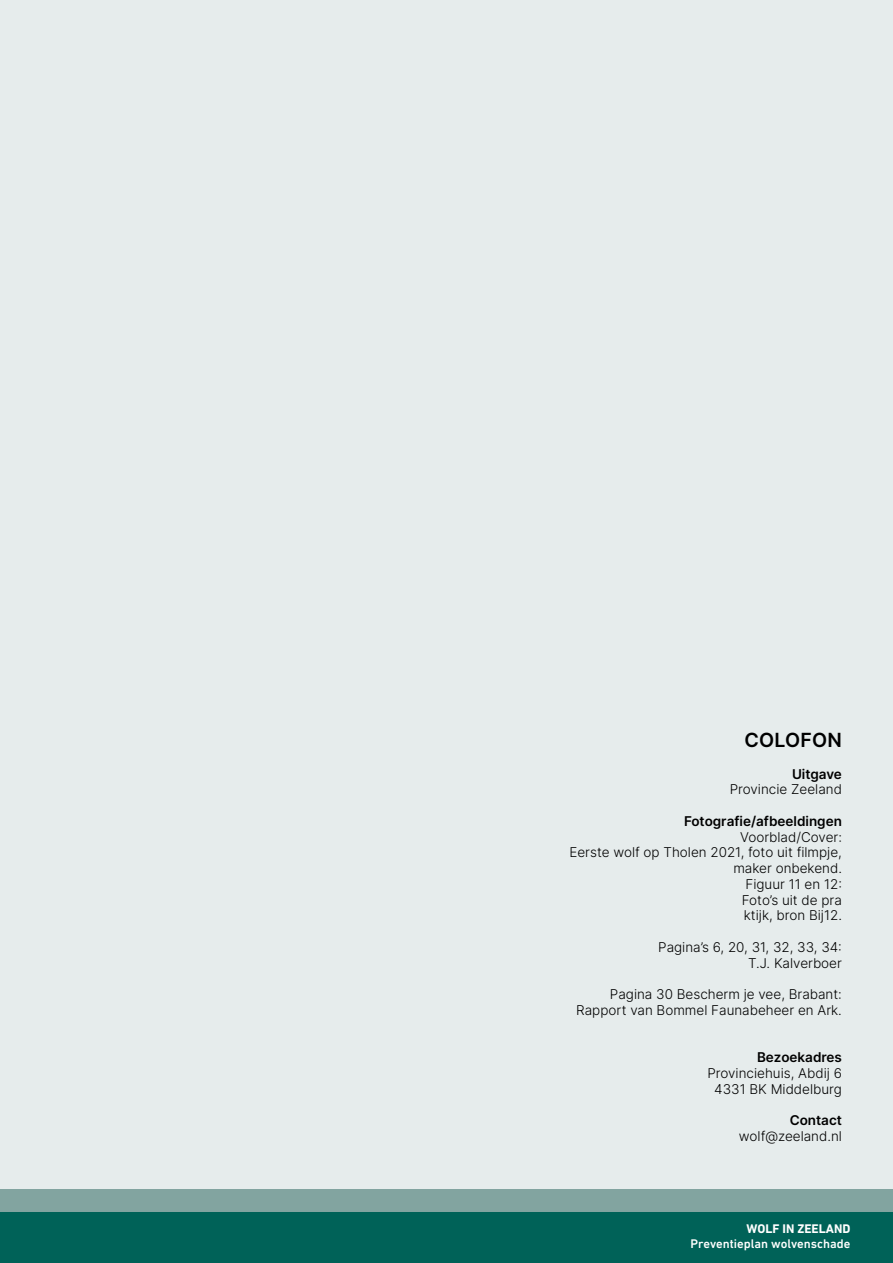
<style>
.page{position:relative;width:893px;height:1263px;background:#fff}
.page>*{position:absolute;margin:0;border:0;box-sizing:border-box;transform-origin:0 0}
.Brood{font:19.5px "Inter";letter-spacing:.01em;color:#000}
.t1{font:700 18px "DIN Next LT Pro";color:#fff}
.Brood-2{font:300 13.5px "Inter";color:#000}
.Brood-3{font:13.5px "Inter";color:#000}
.t2{font:500 12.75px "DIN Next LT Pro";color:#fff}
.t3{font:700 12.75px "DIN Next LT Pro";color:#fff}
</style>
<div class="page">
<div style="left:0;top:1211px;width:893px;height:52px;background:#006258"></div>
<div style="left:0;top:1188px;width:893px;height:23px;background:#82a4a0"></div>
<div style="left:0;top:0;width:893px;height:1188px;background:#e6ecec"></div>
<p class="Brood" style="left:744px;top:726px;width:99px">COLOFON</p>
<p class="Brood-3" style="left:792px;top:764px;width:51px">Uitgave</p>
<p class="Brood-2" style="left:730px;top:780px;width:114px">Provincie Zeeland</p>
<p class="Brood-3" style="left:684px;top:811px;width:159px">Fotografie/afbeeldingen</p>
<p class="Brood-2" style="left:740px;top:827px;width:103px">Voorblad/Cover:</p>
<p class="Brood-2" style="left:569px;top:843px;width:274px">Eerste wolf op Tholen 2021, foto uit filmpje,</p>
<p class="Brood-2" style="left:733px;top:858px;width:110px">maker onbekend.</p>
<p class="Brood-2" style="left:745px;top:874px;width:98px">Figuur 11 en 12:</p>
<p class="Brood-2" style="left:742px;top:890px;width:102px">Foto’s uit de pra</p>
<p class="Brood-2" style="left:744px;top:906px;width:100px">ktijk, bron Bij12.</p>
<p class="Brood-2" style="left:658px;top:937px;width:185px">Pagina’s 6, 20, 31, 32, 33, 34:</p>
<p class="Brood-2" style="left:748px;top:953px;width:95px">T.J. Kalverboer</p>
<p class="Brood-2" style="left:610px;top:984px;width:233px">Pagina 30 Bescherm je vee, Brabant:</p>
<p class="Brood-2" style="left:576px;top:1000px;width:267px">Rapport van Bommel Faunabeheer en Ark.</p>
<p class="Brood-3" style="left:757px;top:1047px;width:86px">Bezoekadres</p>
<p class="Brood-2" style="left:707px;top:1063px;width:136px">Provinciehuis, Abdij 6</p>
<p class="Brood-2" style="left:714px;top:1079px;width:129px">4331 BK Middelburg</p>
<p class="Brood-3" style="left:790px;top:1110px;width:54px">Contact</p>
<p class="Brood-2" style="left:739px;top:1126px;width:104px">wolf@zeeland.nl</p>
<p class="t3" style="left:746px;top:1221px;width:105px">WOLF IN ZEELAND</p>
<p class="t2" style="left:690px;top:1237px;width:161px">Preventieplan wolvenschade</p>
<h2 class="t1" style="left:832px;top:1227px;width:12px">5</h2>
</div>
